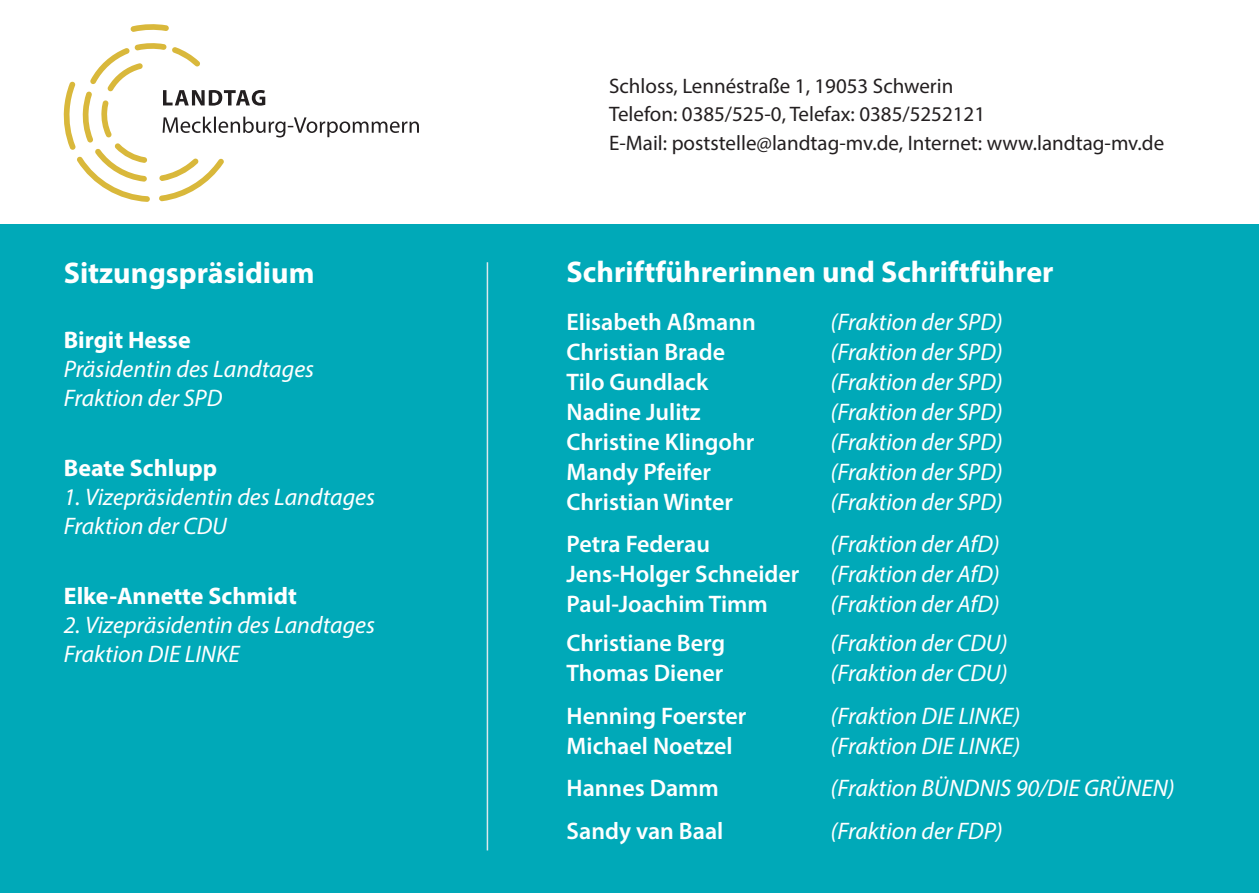
<style>
.page{position:relative;width:1259px;height:893px;background:#fff}
.page>*{position:absolute;margin:0;border:0;box-sizing:border-box;transform-origin:0 0}
.t1{font:700 30px "Myriad Pro";color:#fff}
.t2{font:italic 24px/28.8px "Myriad Pro";color:#fff}
.t3{font:600 24px "Myriad Pro";color:#fff}
.t4{font:700 24px "Myriad Pro";color:#fff}
.t5{font:21px/28.5px "Myriad Pro";color:#231f20}
</style>
<div class="page">
<div style="left:0;top:224px;width:1259px;height:669px;background:#00a9b8"></div>
<hr style="left:487px;top:262px;width:1px;height:588px;background:#dce8ed">
<svg style="left:130px;top:24px;width:39px;height:8px"></svg>
<svg style="left:63px;top:43px;width:356px;height:159px"></svg>
<p class="t1" style="left:64px;top:254px;width:252px">Sitzungspräsidium</p>
<p class="t4" style="left:64px;top:325px;width:128px">Birgit Hesse</p>
<p class="t2" style="left:64px;top:354px;width:252px">Präsidentin des Landtages<br>Fraktion der SPD</p>
<p class="t4" style="left:64px;top:452px;width:155px">Beate Schlupp</p>
<p class="t2" style="left:64px;top:482px;width:313px">1. Vizepräsidentin des Landtages<br>Fraktion der CDU</p>
<p class="t4" style="left:64px;top:580px;width:234px">Elke-Annette Schmidt</p>
<p class="t2" style="left:64px;top:610px;width:313px">2. Vizepräsidentin des Landtages<br>Fraktion DIE LINKE</p>
<p class="t5" style="left:609px;top:71px;width:557px">Schloss, Lennéstraße 1, 19053 Schwerin<br>Telefon: 0385/525-0, Telefax: 0385/5252121<br>E-Mail: poststelle@landtag-mv.de, Internet: www.landtag-mv.de</p>
<p class="t1" style="left:566px;top:253px;width:488px">Schriftführerinnen und Schriftführer</p>
<p class="t3" style="left:566px;top:306px;width:191px">Elisabeth Aßmann</p>
<p class="t2" style="left:830px;top:307px;width:174px">(Fraktion der SPD)</p>
<p class="t3" style="left:566px;top:336px;width:160px">Christian Brade</p>
<p class="t2" style="left:830px;top:337px;width:174px">(Fraktion der SPD)</p>
<p class="t3" style="left:566px;top:366px;width:143px">Tilo Gundlack</p>
<p class="t2" style="left:830px;top:367px;width:174px">(Fraktion der SPD)</p>
<p class="t3" style="left:566px;top:396px;width:136px">Nadine Julitz</p>
<p class="t2" style="left:830px;top:397px;width:174px">(Fraktion der SPD)</p>
<p class="t3" style="left:566px;top:426px;width:189px">Christine Klingohr</p>
<p class="t2" style="left:830px;top:427px;width:174px">(Fraktion der SPD)</p>
<p class="t3" style="left:566px;top:456px;width:146px">Mandy Pfeifer</p>
<p class="t2" style="left:830px;top:457px;width:174px">(Fraktion der SPD)</p>
<p class="t3" style="left:566px;top:486px;width:168px">Christian Winter</p>
<p class="t2" style="left:830px;top:487px;width:174px">(Fraktion der SPD)</p>
<p class="t3" style="left:566px;top:529px;width:145px">Petra Federau</p>
<p class="t2" style="left:830px;top:529px;width:171px">(Fraktion der AfD)</p>
<p class="t3" style="left:566px;top:559px;width:234px">Jens-Holger Schneider</p>
<p class="t2" style="left:830px;top:559px;width:171px">(Fraktion der AfD)</p>
<p class="t3" style="left:566px;top:589px;width:203px">Paul-Joachim Timm</p>
<p class="t2" style="left:830px;top:589px;width:171px">(Fraktion der AfD)</p>
<p class="t3" style="left:566px;top:627px;width:160px">Christiane Berg</p>
<p class="t2" style="left:830px;top:628px;width:178px">(Fraktion der CDU)</p>
<p class="t3" style="left:566px;top:657px;width:158px">Thomas Diener</p>
<p class="t2" style="left:830px;top:658px;width:178px">(Fraktion der CDU)</p>
<p class="t3" style="left:566px;top:700px;width:181px">Henning Foerster</p>
<p class="t2" style="left:830px;top:701px;width:191px">(Fraktion DIE LINKE)</p>
<p class="t3" style="left:566px;top:730px;width:168px">Michael Noetzel</p>
<p class="t2" style="left:830px;top:731px;width:191px">(Fraktion DIE LINKE)</p>
<p class="t3" style="left:566px;top:773px;width:154px">Hannes Damm</p>
<p class="t2" style="left:830px;top:773px;width:345px">(Fraktion BÜNDNIS 90/DIE GRÜNEN)</p>
<p class="t3" style="left:566px;top:816px;width:158px">Sandy van Baal</p>
<p class="t2" style="left:830px;top:816px;width:173px">(Fraktion der FDP)</p>
</div>
